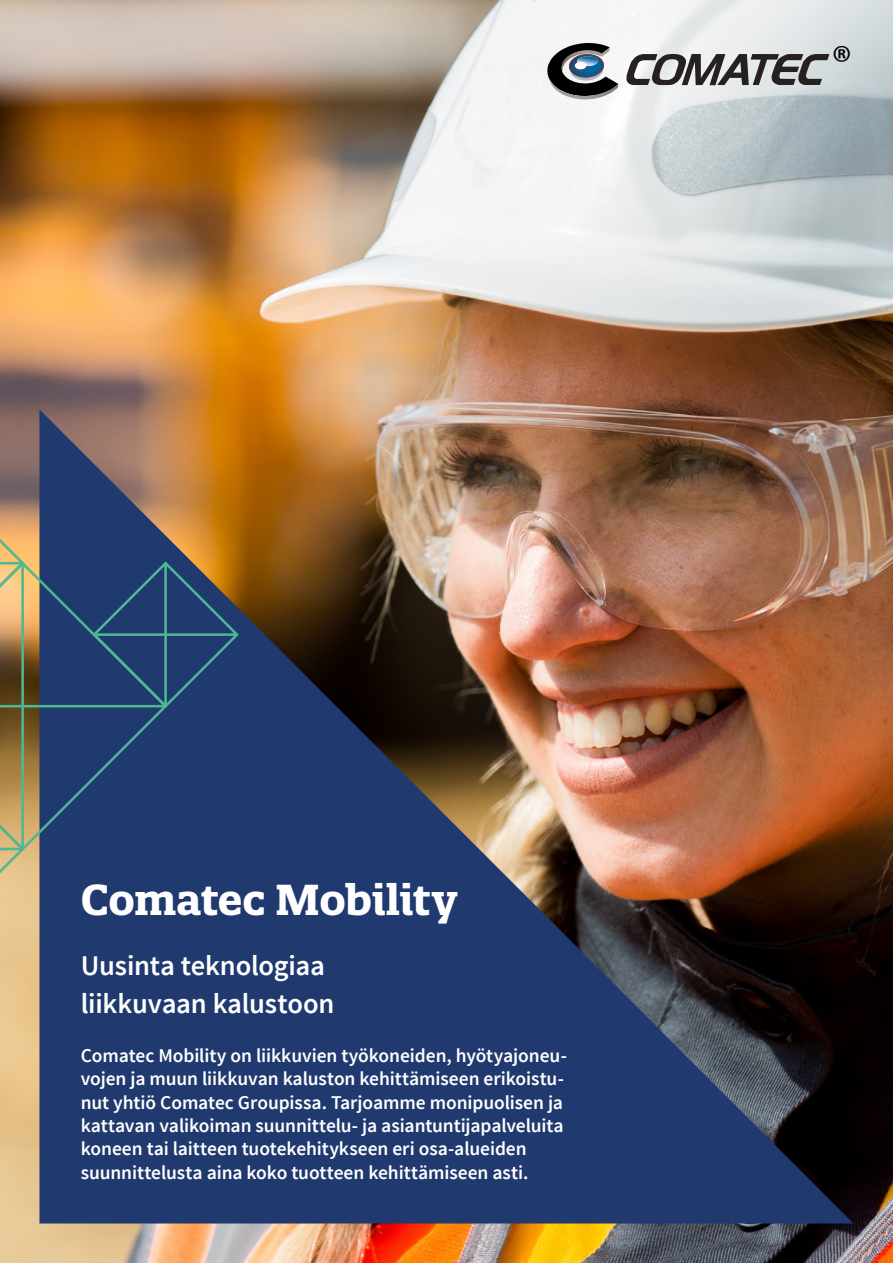
<style>
.page{position:relative;width:893px;height:1263px;background:#fff}
.page>*{position:absolute;margin:0;border:0;box-sizing:border-box;transform-origin:0 0}
.t1{font:42.3px "Calibri";color:#000}
.pääotsikko_nega{font:700 42px "Quatro Slab";letter-spacing:-.01em;color:#fff}
.alaotsikko_nega{font:600 28.5px/37.8px "Source Sans Pro";letter-spacing:-.01em;color:#fff}
.leipäteksti_nega{font:600 19.5px/23.4px "Source Sans Pro";letter-spacing:-.005em;color:#fff}
</style>
<div class="page">
<img style="left:0;top:0;width:893px;height:1263px">
<img style="left:39px;top:409px;width:814px;height:814px">
<svg style="left:626px;top:54px;width:203px;height:31px;background:#828081"></svg>
<svg style="left:547px;top:43px;width:71px;height:57px"></svg>
<svg style="left:26px;top:560px;width:143px;height:293px;background:#334569"></svg>
<hr style="left:0;top:705px;width:166px;height:2px;background:#50b793">
<svg style="left:0;top:417px;width:26px;height:578px;background:#b29769"></svg>
<hr style="left:0;top:562px;width:23px;height:2px;background:#50b793">
<hr style="left:0;top:848px;width:23px;height:2px;background:#50b793">
<svg style="left:91px;top:560px;width:150px;height:150px;background:#2c436a"></svg>
<hr style="left:95px;top:633px;width:142px;height:3px;background:#50b793">
<hr style="left:164px;top:564px;width:3px;height:142px;background:#50b793">
<p class="t1" style="left:831px;top:34px;width:23px">®</p>
<p class="pääotsikko_nega" style="left:81px;top:873px;width:379px">Comatec Mobility</p>
<p class="alaotsikko_nega" style="left:81px;top:947px;width:255px">Uusinta teknologiaa liikkuvaan kalustoon</p>
<p class="leipäteksti_nega" style="left:81px;top:1044px;width:488px">Comatec Mobility on liikkuvien työkoneiden, hyötyajoneu&shy;vojen ja muun liikkuvan kaluston kehittämiseen erikoistu&shy;nut yhtiö Comatec Groupissa. Tarjoamme monipuolisen ja kattavan valikoiman suunnittelu- ja asiantuntijapalveluita koneen tai laitteen tuotekehitykseen eri osa-alueiden suunnittelusta aina koko tuotteen kehittämiseen asti.</p>
</div>
